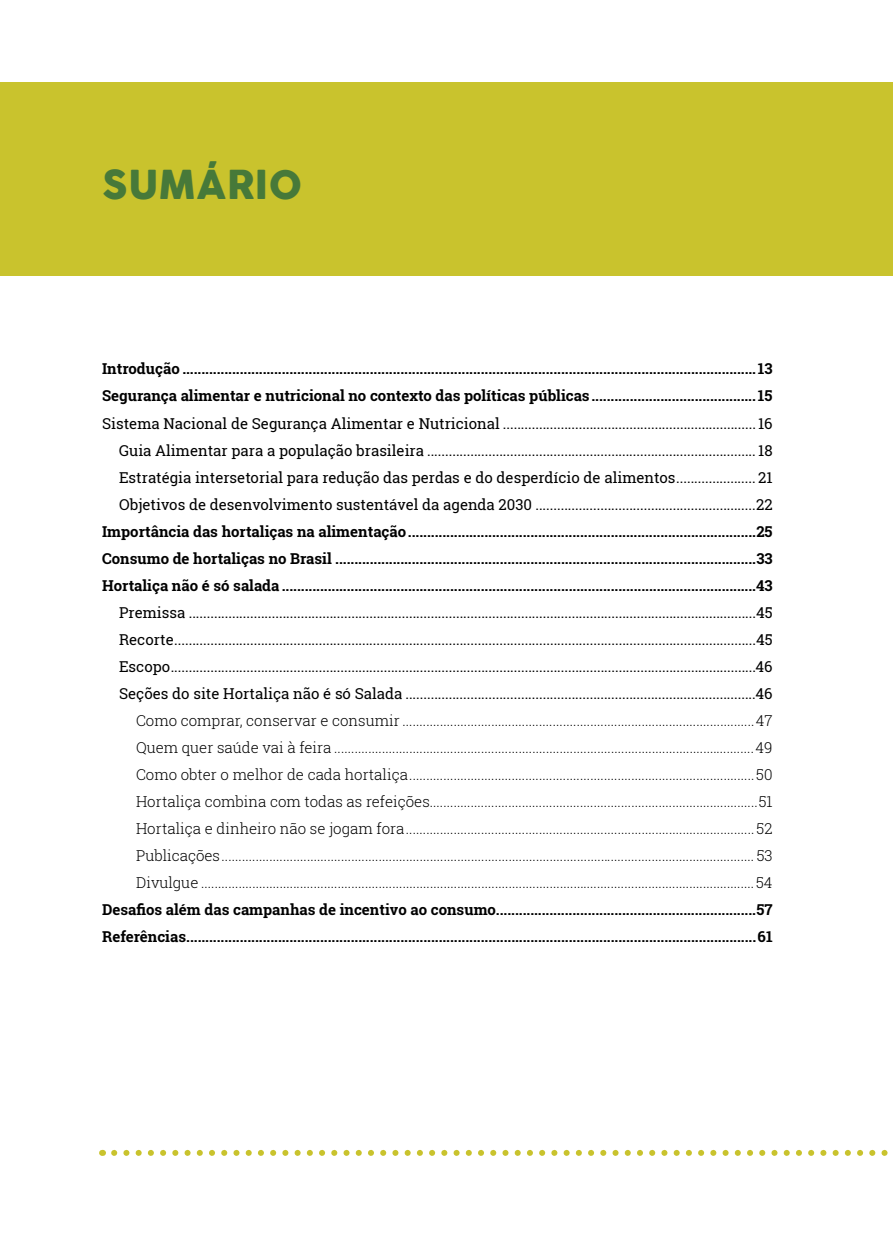
<style>
.page{position:relative;width:893px;height:1255px;background:#fff}
.page>*{position:absolute;margin:0;border:0;box-sizing:border-box;transform-origin:0 0}
.t1{font:39px "COCOGOOSE";letter-spacing:.01em;color:#477939}
.t2{font:15px/27px "Roboto Slab";color:#000;text-align:justify}
.t3{font:300 15px/27px "Roboto Slab";color:#000;text-align:justify}
.t4{font:700 15px/27px "Roboto Slab";color:#000}
</style>
<div class="page">
<div style="left:0;top:82px;width:893px;height:193px;background:#c9c32d"></div>
<svg style="left:114px;top:1149px;width:774px;height:6px"></svg>
<h1 class="t1" style="left:102px;top:155px;width:201px">SUMÁRIO</h1>
<p class="t4" style="left:102px;top:355px;width:672px">Introdução ...................................................................................................................................................... 13<br>Segurança alimentar e nutricional no contexto das políticas públicas........................................... 15</p>
<p class="t2" style="left:119px;top:409px;width:655px;text-indent:-17px">Sistema Nacional de Segurança Alimentar e Nutricional ...................................................................... 16<br>Guia Alimentar para a população brasileira ........................................................................................... 18<br>Estratégia intersetorial para redução das perdas e do desperdício de alimentos...................... 21<br>Objetivos de desenvolvimento sustentável da agenda 2030 .............................................................22</p>
<p class="t4" style="left:102px;top:517px;width:672px;text-align:justify">Importância das hortaliças na alimentação...........................................................................................25<br>Consumo de hortaliças no Brasil ..............................................................................................................33<br>Hortaliça não é só salada ............................................................................................................................43</p>
<p class="t2" style="left:119px;top:598px;width:655px">Premissa .............................................................................................................................................................45<br>Recorte.................................................................................................................................................................45<br>Escopo..................................................................................................................................................................46<br>Seções do site Hortaliça não é só Salada .................................................................................................46</p>
<p class="t3" style="left:136px;top:706px;width:638px">Como comprar, conservar e consumir .......................................................................................................47<br>Quem quer saúde vai à feira ...........................................................................................................................49<br>Como obter o melhor de cada hortaliça.....................................................................................................50<br>Hortaliça combina com todas as refeições................................................................................................51<br>Hortaliça e dinheiro não se jogam fora...................................................................................................... 52<br>Publicações............................................................................................................................................................ 53<br>Divulgue ..................................................................................................................................................................54</p>
<p class="t4" style="left:102px;top:895px;width:672px">Desafios além das campanhas de incentivo ao consumo....................................................................57<br>Referências.....................................................................................................................................................61</p>
</div>
